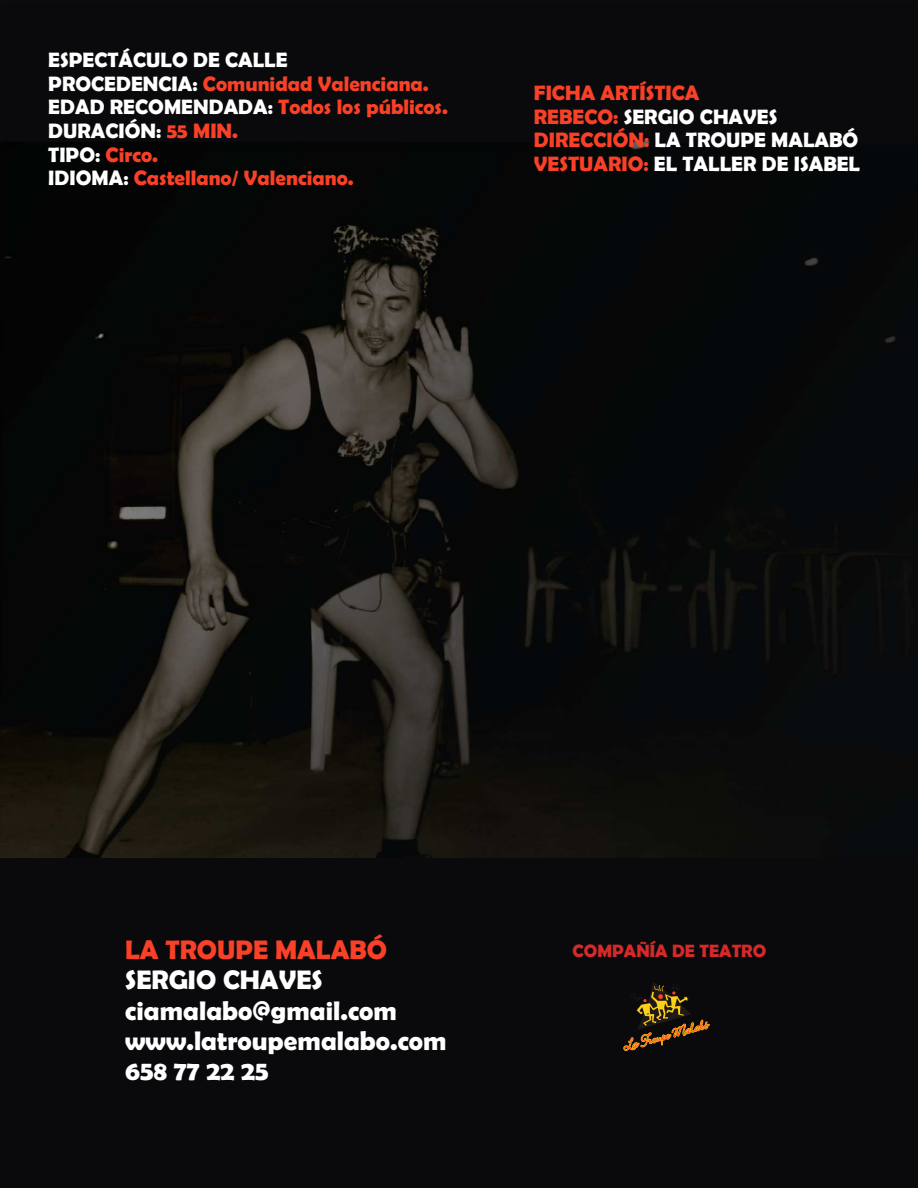
<style>
.page{position:relative;width:918px;height:1188px;background:#0a0a0d}
.page>*{position:absolute;margin:0;border:0;box-sizing:border-box;transform-origin:0 0}
.t1{font:700 27px/30.3px "Berlin Sans FB Demi";color:#fff}
.t2{font:700 27px "Berlin Sans FB Demi";color:#fa4026}
.t3{font:700 21px/23.5px "Berlin Sans FB Demi";color:#fa4026}
.t4{font:700 21px/23.5px "Berlin Sans FB Demi";color:#fff}
.t5{font:700 18px "Berlin Sans FB Demi";color:#d62929}
.s1{color:#fff}
.s2{color:#fa4026}
</style>
<div class="page">
<img style="left:0;top:142px;width:918px;height:715px">
<svg style="left:623px;top:982px;width:87px;height:69px;background:#352710"></svg>
<p class="t3" style="left:48px;top:48px;width:401px"><span class="s1">ESPECTÁCULO DE CALLE<br>PROCEDENCIA:</span> Comunidad Valenciana.<br><span class="s1">EDAD RECOMENDADA:</span> Todos los públicos.<br><span class="s1">DURACIÓN:</span> 55 MIN.<br><span class="s1">TIPO:</span> Circo.<br><span class="s1">IDIOMA:</span> Castellano/ Valenciano.</p>
<p class="t4" style="left:534px;top:81px;width:328px"><span class="s2">FICHA ARTÍSTICA<br>REBECO:</span> SERGIO CHAVES<br><span class="s2">DIRECCIÓN:</span> LA TROUPE MALABÓ<br><span class="s2">VESTUARIO:</span> EL TALLER DE ISABEL</p>
<p class="t2" style="left:125px;top:934px;width:263px">LA TROUPE MALABÓ</p>
<p class="t1" style="left:125px;top:965px;width:323px">SERGIO CHAVES ciamalabo@gmail.com www.latroupemalabo.com<br>658 77 22 25</p>
<p class="t5" style="left:573px;top:940px;width:195px">COMPAÑÍA DE TEATRO</p>
</div>
